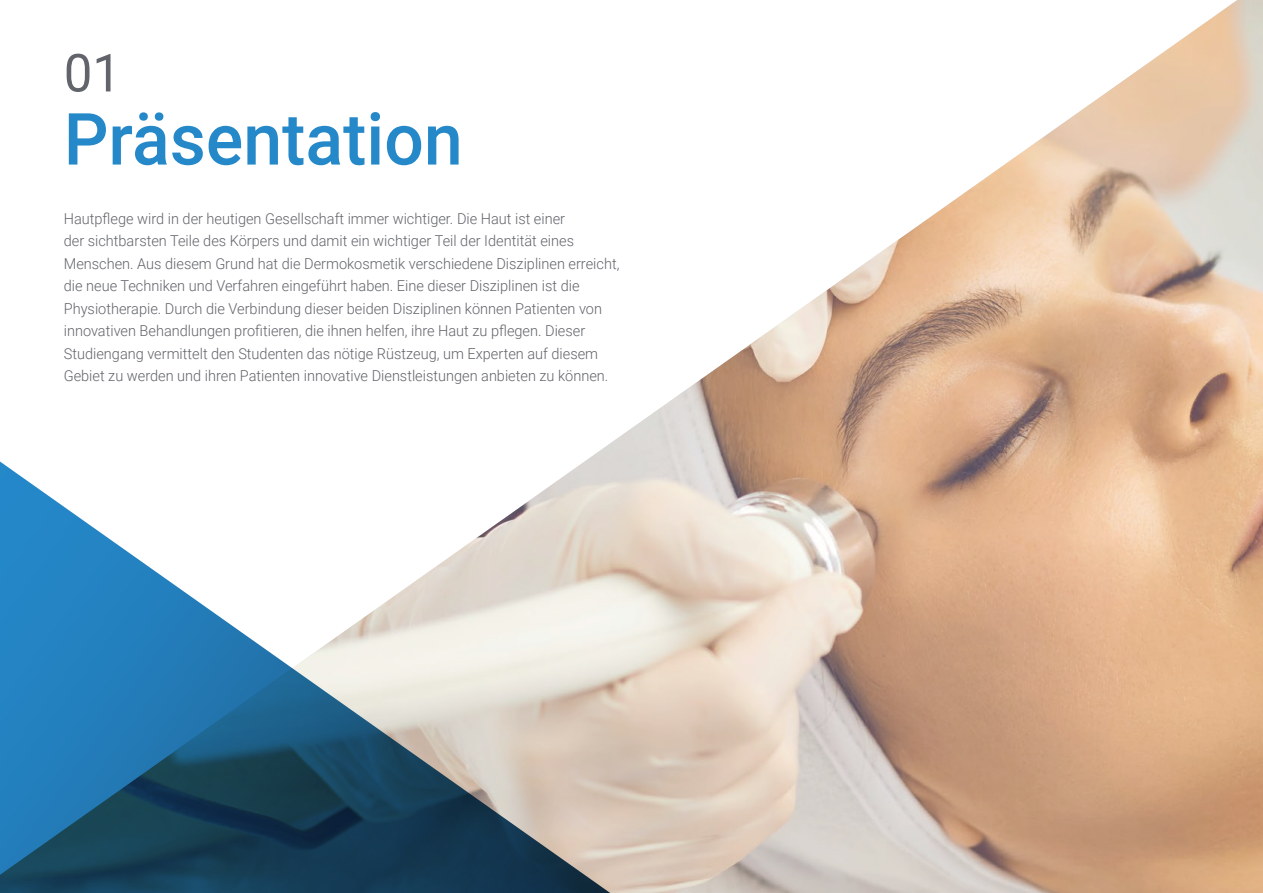
<style>
.page{position:relative;width:1263px;height:893px;background:#fff}
.page>*{position:absolute;margin:0;border:0;box-sizing:border-box;transform-origin:0 0}
.t1{font:500 72px "Roboto";color:#2488c9}
.t2{font:52.5px "Roboto";color:#61646a}
.t3{font:300 15px/22.5px "Roboto";color:#61646a}
</style>
<div class="page">
<img style="left:607px;top:0;width:656px;height:893px">
<svg style="left:0;top:446px;width:640px;height:447px"></svg>
<h2 class="t2" style="left:64px;top:36px;width:59px">01</h2>
<h1 class="t1" style="left:64px;top:89px;width:400px">Präsentation</h1>
<p class="t3" style="left:64px;top:207px;width:557px">Hautpflege wird in der heutigen Gesellschaft immer wichtiger. Die Haut ist einer<br>der sichtbarsten Teile des Körpers und damit ein wichtiger Teil der Identität eines Menschen. Aus diesem Grund hat die Dermokosmetik verschiedene Disziplinen erreicht, die neue Techniken und Verfahren eingeführt haben. Eine dieser Disziplinen ist die Physiotherapie. Durch die Verbindung dieser beiden Disziplinen können Patienten von innovativen Behandlungen profitieren, die ihnen helfen, ihre Haut zu pflegen. Dieser Studiengang vermittelt den Studenten das nötige Rüstzeug, um Experten auf diesem Gebiet zu werden und ihren Patienten innovative Dienstleistungen anbieten zu können.</p>
</div>
